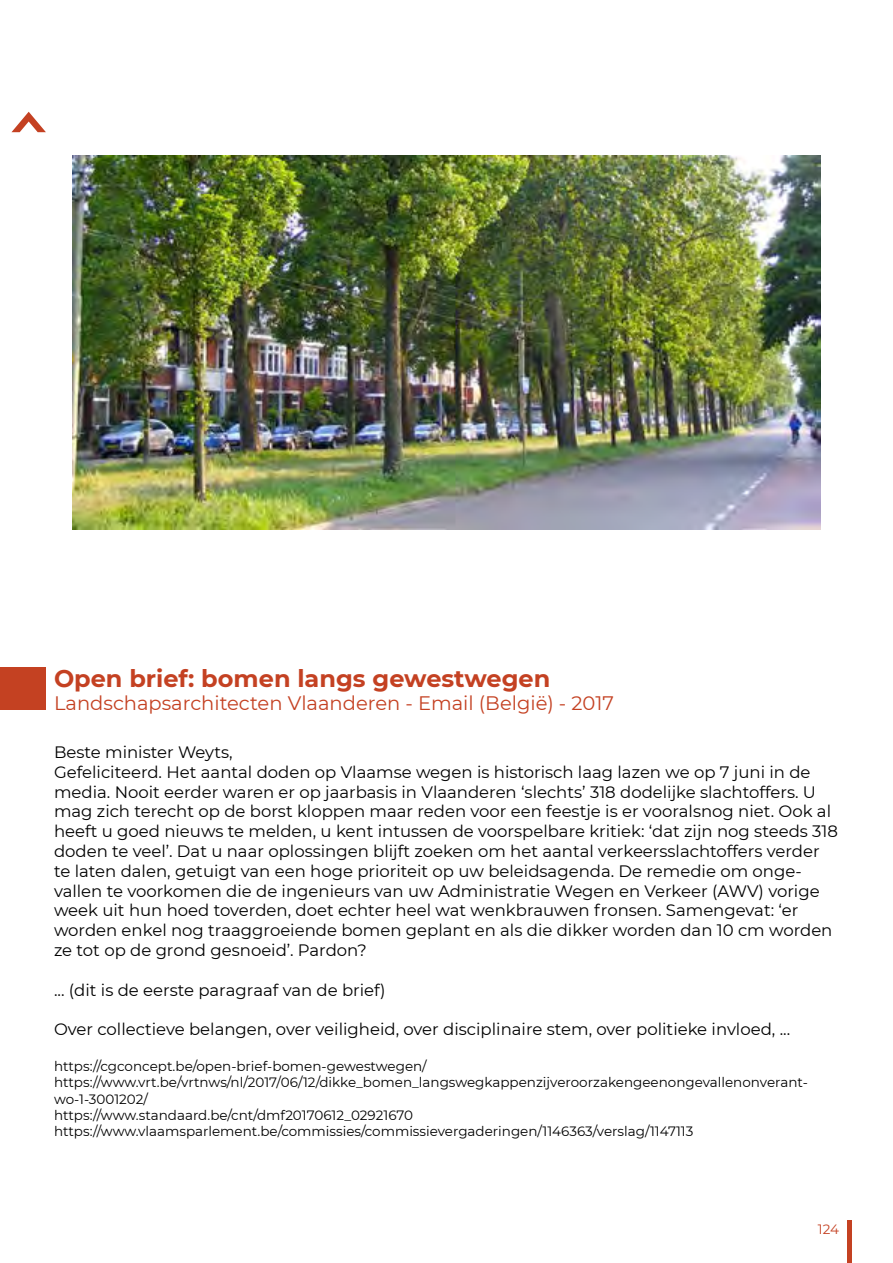
<style>
.page{position:relative;width:893px;height:1263px;background:#fff}
.page>*{position:absolute;margin:0;border:0;box-sizing:border-box;transform-origin:0 0}
.t1{font:700 24px "Montserrat";color:#c44122}
.t2{font:19.5px "Montserrat";color:#c44122}
.t3{font:16.5px/19.8px "Montserrat";color:#000}
.t4{font:13.5px/16.2px "Montserrat";color:#000}
.t5{font:13.5px "Montserrat";color:#c44122}
</style>
<div class="page">
<svg style="left:11px;top:112px;width:35px;height:20px"></svg>
<div style="left:0;top:668px;width:46px;height:42px;background:#c44122"></div>
<hr style="left:847px;top:1220px;width:4px;height:43px;background:#c44122">
<img style="left:72px;top:156px;width:749px;height:374px">
<h1 class="t1" style="left:54px;top:661px;width:498px">Open brief: bomen langs gewestwegen</h1>
<p class="t2" style="left:54px;top:690px;width:561px">Landschapsarchitecten Vlaanderen - Email (België) - 2017</p>
<p class="t3" style="left:54px;top:741px;width:785px">Beste minister Weyts,<br>Gefeliciteerd. Het aantal doden op Vlaamse wegen is historisch laag lazen we op 7 juni in de media. Nooit eerder waren er op jaarbasis in Vlaanderen ‘slechts’ 318 dodelijke slachtoffers. U mag zich terecht op de borst kloppen maar reden voor een feestje is er vooralsnog niet. Ook al heeft u goed nieuws te melden, u kent intussen de voorspelbare kritiek: ‘dat zijn nog steeds 318 doden te veel’. Dat u naar oplossingen blijft zoeken om het aantal verkeersslachtoffers verder te laten dalen, getuigt van een hoge prioriteit op uw beleidsagenda. De remedie om onge&shy;vallen te voorkomen die de ingenieurs van uw Administratie Wegen en Verkeer (AWV) vorige week uit hun hoed toverden, doet echter heel wat wenkbrauwen fronsen. Samengevat: ‘er worden enkel nog traaggroeiende bomen geplant en als die dikker worden dan 10 cm worden ze tot op de grond gesnoeid’. Pardon?</p>
<p class="t3" style="left:54px;top:979px;width:333px">... (dit is de eerste paragraaf van de brief)</p>
<p class="t3" style="left:54px;top:1019px;width:738px">Over collectieve belangen, over veiligheid, over disciplinaire stem, over politieke invloed, ...</p>
<p class="t4" style="left:54px;top:1058px;width:756px">https://cgconcept.be/open-brief-bomen-gewestwegen/ https://www.vrt.be/vrtnws/nl/2017/06/12/dikke_bomen_langswegkappenzijveroorzakengeenongevallenonverant&shy;wo-1-3001202/<br>https://www.standaard.be/cnt/dmf20170612_02921670 https://www.vlaamsparlement.be/commissies/commissievergaderingen/1146363/verslag/1147113</p>
<p class="t5" style="left:818px;top:1219px;width:23px">124</p>
</div>
